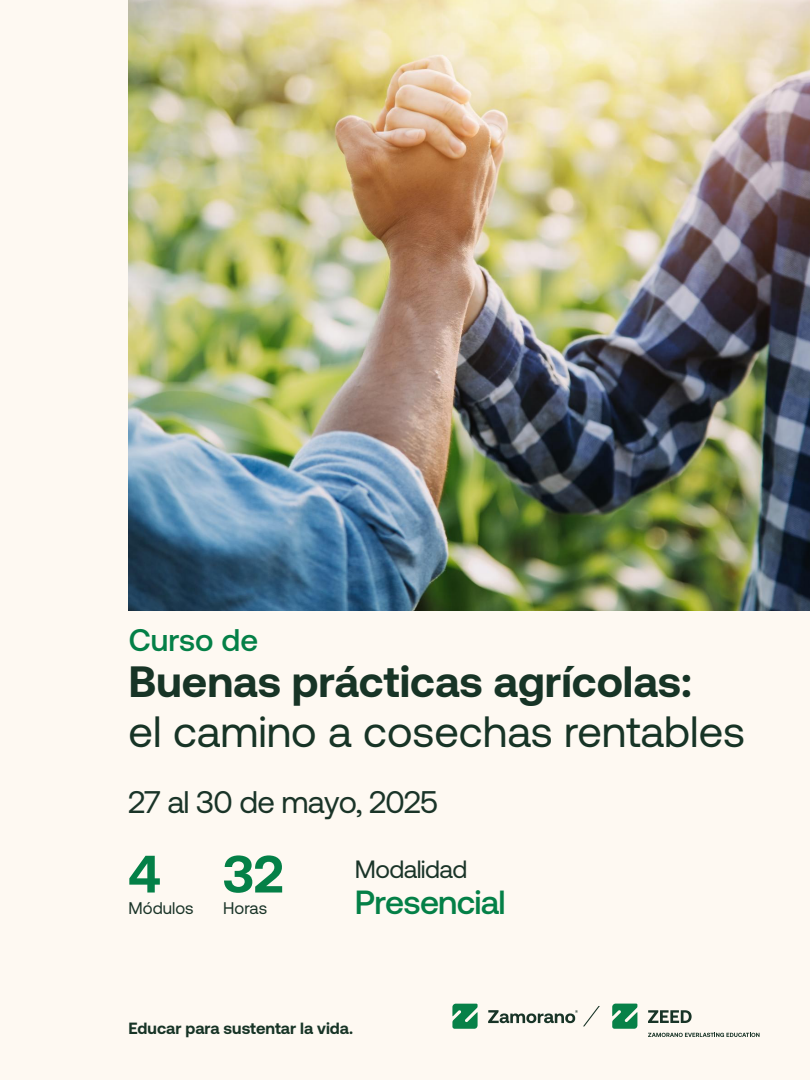
<style>
.page{position:relative;width:810px;height:1080px;background:#fef9f2}
.page>*{position:absolute;margin:0;border:0;box-sizing:border-box;transform-origin:0 0}
.t1{font:700 52.5px "Aeonik";color:#048047}
.t2{font:43.75px "Aeonik";color:#173426}
.t3{font:700 43.75px "Aeonik";color:#173426}
.t4{font:500 33.44px "Aeonik";letter-spacing:-.025em;color:#048047}
.t5{font:31.25px "Aeonik";letter-spacing:-.025em;color:#1a3428}
.t6{font:500 31.25px "Aeonik";color:#048047}
.t7{font:25px "Aeonik";letter-spacing:-.025em;color:#1a3428}
.t8{font:16.88px "Aeonik";color:#1a3428}
.t9{font:700 16.25px "Aeonik";color:#173426}
</style>
<div class="page">
<img style="left:128px;top:0;width:682px;height:610px">
<svg style="left:452px;top:1004px;width:26px;height:25px"></svg>
<svg style="left:488px;top:1006px;width:112px;height:20px"></svg>
<svg style="left:648px;top:1033px;width:112px;height:4px"></svg>
<svg style="left:648px;top:1010px;width:44px;height:13px"></svg>
<svg style="left:612px;top:1004px;width:25px;height:25px"></svg>
<p class="t6" style="left:129px;top:622px;width:131px">Curso de</p>
<p class="t3" style="left:129px;top:657px;width:565px">Buenas prácticas agrícolas:</p>
<p class="t2" style="left:129px;top:708px;width:618px">el camino a cosechas rentables</p>
<p class="t5" style="left:129px;top:785px;width:311px">27 al 30 de mayo, 2025</p>
<p class="t1" style="left:129px;top:845px;width:33px">4</p>
<p class="t8" style="left:129px;top:899px;width:66px">Módulos</p>
<p class="t1" style="left:223px;top:845px;width:62px">32</p>
<p class="t8" style="left:223px;top:899px;width:45px">Horas</p>
<p class="t7" style="left:355px;top:856px;width:114px">Modalidad</p>
<p class="t4" style="left:355px;top:884px;width:152px">Presencial</p>
<p class="t9" style="left:129px;top:1019px;width:226px">Educar para sustentar la vida.</p>
</div>
